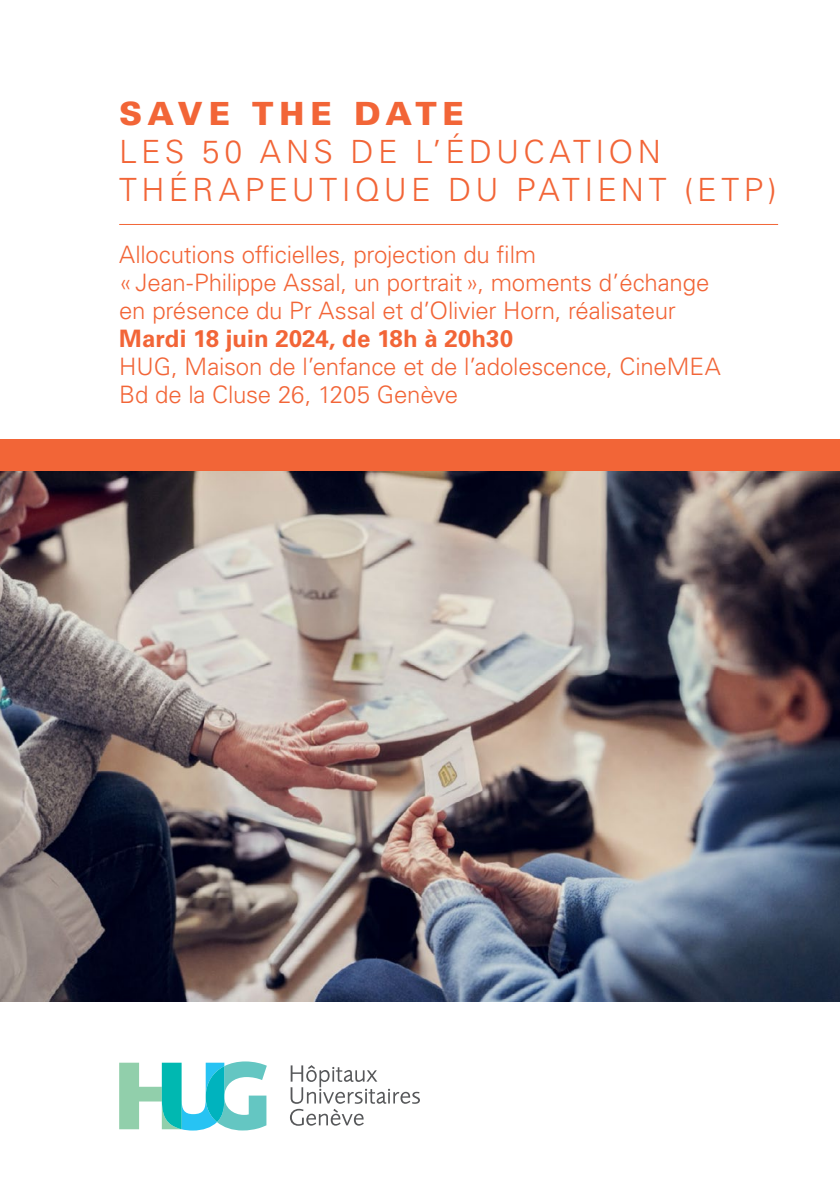
<style>
.page{position:relative;width:840px;height:1191px;background:#fff}
.page>*{position:absolute;margin:0;border:0;box-sizing:border-box;transform-origin:0 0}
.t1{font:300 32px/38px "Univers LT Pro 45";letter-spacing:.13em;color:#f26537}
.t2{font:900 32px "Univers LT Pro 75";letter-spacing:.175em;color:#f26537}
.t3{font:300 24px/28px "Univers LT Pro 45";letter-spacing:-.01em;color:#f26537}
.t4{font:700 24px "Univers LT Pro 65";letter-spacing:.005em;color:#f26537}
</style>
<div class="page">
<img style="left:0;top:471px;width:839px;height:530px">
<div style="left:0;top:439px;width:839px;height:32px;background:#f26537"></div>
<hr style="left:119px;top:224px;width:658px;height:1px;background:#f26537">
<svg style="left:119px;top:1061px;width:148px;height:69px"></svg>
<svg style="left:290px;top:1065px;width:130px;height:60px"></svg>
<h1 class="t2" style="left:119px;top:91px;width:346px">SAVE THE DATE</h1>
<h1 class="t1" style="left:119px;top:132px;width:658px">LES 50 ANS DE L’ÉDUCATION<br>THÉRAPEUTIQUE DU PATIENT (ETP)</h1>
<p class="t3" style="left:119px;top:240px;width:591px">Allocutions officielles, projection du film<br>«Jean-Philippe Assal, un portrait», moments d’échange en présence du Pr Assal et d’Olivier Horn, réalisateur</p>
<p class="t4" style="left:119px;top:322px;width:395px">Mardi 18 juin 2024, de 18h à 20h30</p>
<p class="t3" style="left:119px;top:352px;width:603px">HUG, Maison de l’enfance et de l’adolescence, CineMEA<br>Bd de la Cluse 26, 1205 Genève</p>
</div>
